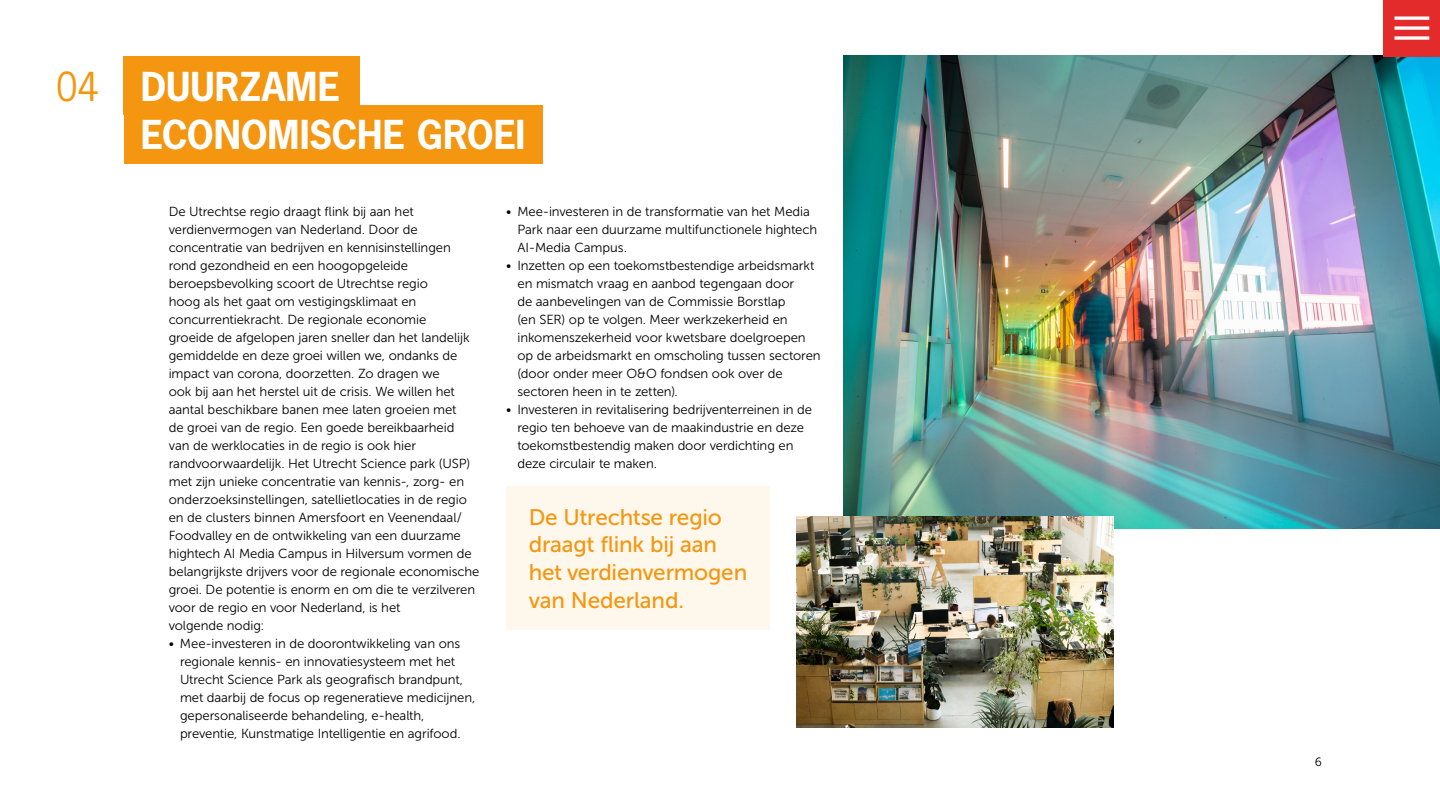
<style>
.page{position:relative;width:1440px;height:810px;background:#fff}
.page>*{position:absolute;margin:0;border:0;box-sizing:border-box;transform-origin:0 0}
.t1{font:700 37.5px "News Gothic Std";letter-spacing:-.005em;color:#fff}
.t2{font:37.5px "News Gothic Std";color:#f4960f}
.QUOTE{font:22.5px/27.8px "Museo Sans 500";letter-spacing:-.01em;color:#f4960f}
.BROOD{font:13.12px/18px "Museo Sans 300";letter-spacing:-.005em;color:#000}
.t3{font:12px "Museo Sans 300";color:#000}
</style>
<div class="page">
<img style="left:844px;top:56px;width:596px;height:472px">
<div style="left:1384px;top:0;width:56px;height:56px;background:#e42b2b"></div>
<svg style="left:1394px;top:16px;width:35px;height:4px"></svg>
<svg style="left:1394px;top:26px;width:35px;height:4px"></svg>
<svg style="left:1394px;top:36px;width:35px;height:4px"></svg>
<div style="left:124px;top:56px;width:236px;height:59px;background:#f4960f"></div>
<div style="left:124px;top:105px;width:419px;height:59px;background:#f4960f"></div>
<div style="left:506px;top:486px;width:263px;height:144px;background:#fef7ec"></div>
<img style="left:796px;top:516px;width:318px;height:211px">
<p class="t2" style="left:56px;top:63px;width:44px">04</p>
<p class="t1" style="left:141px;top:62px;width:201px">DUURZAME</p>
<p class="t1" style="left:141px;top:110px;width:386px">ECONOMISCHE GROEI</p>
<p class="BROOD" style="left:169px;top:203px;width:312px">De Utrechtse regio draagt flink bij aan het verdienvermogen van Nederland. Door de concentratie van bedrijven en kennisinstellingen rond gezondheid en een hoogopgeleide beroepsbevolking scoort de Utrechtse regio<br>hoog als het gaat om vestigingsklimaat en concurrentiekracht. De regionale economie<br>groeide de afgelopen jaren sneller dan het landelijk gemiddelde en deze groei willen we, ondanks de impact van corona, doorzetten. Zo dragen we<br>ook bij aan het herstel uit de crisis. We willen het aantal beschikbare banen mee laten groeien met<br>de groei van de regio. Een goede bereikbaarheid<br>van de werklocaties in de regio is ook hier randvoorwaardelijk. Het Utrecht Science park (USP) met zijn unieke concentratie van kennis-, zorg- en onderzoeksinstellingen, satellietlocaties in de regio en de clusters binnen Amersfoort en Veenendaal/ Foodvalley en de ontwikkeling van een duurzame hightech AI Media Campus in Hilversum vormen de belangrijkste drijvers voor de regionale economische groei. De potentie is enorm en om die te verzilveren voor de regio en voor Nederland, is het<br>volgende nodig:</p>
<p class="BROOD" style="left:180px;top:635px;width:297px;text-indent:-11px">• Mee-investeren in de doorontwikkeling van ons regionale kennis- en innovatiesysteem met het Utrecht Science Park als geografisch brandpunt, met daarbij de focus op regeneratieve medicijnen, gepersonaliseerde behandeling, e-health, preventie, Kunstmatige Intelligentie en agrifood.</p>
<p class="BROOD" style="left:518px;top:203px;width:301px;text-indent:-11px">• Mee-investeren in de transformatie van het Media<br>Park naar een duurzame multifunctionele hightech<br>AI-Media Campus.</p>
<p class="BROOD" style="left:518px;top:257px;width:305px;text-indent:-11px">• Inzetten op een toekomstbestendige arbeidsmarkt en mismatch vraag en aanbod tegengaan door<br>de aanbevelingen van de Commissie Borstlap<br>(en SER) op te volgen. Meer werkzekerheid en inkomenszekerheid voor kwetsbare doelgroepen op de arbeidsmarkt en omscholing tussen sectoren (door onder meer O&amp;O fondsen ook over de sectoren heen in te zetten).</p>
<p class="BROOD" style="left:518px;top:401px;width:296px;text-indent:-11px">• Investeren in revitalisering bedrijventerreinen in de regio ten behoeve van de maakindustrie en deze toekomstbestendig maken door verdichting en deze circulair te maken.</p>
<p class="QUOTE" style="left:529px;top:503px;width:220px">De Utrechtse regio draagt flink bij aan het verdienvermogen van Nederland.</p>
<p class="t3" style="left:1315px;top:755px;width:9px">6</p>
</div>
